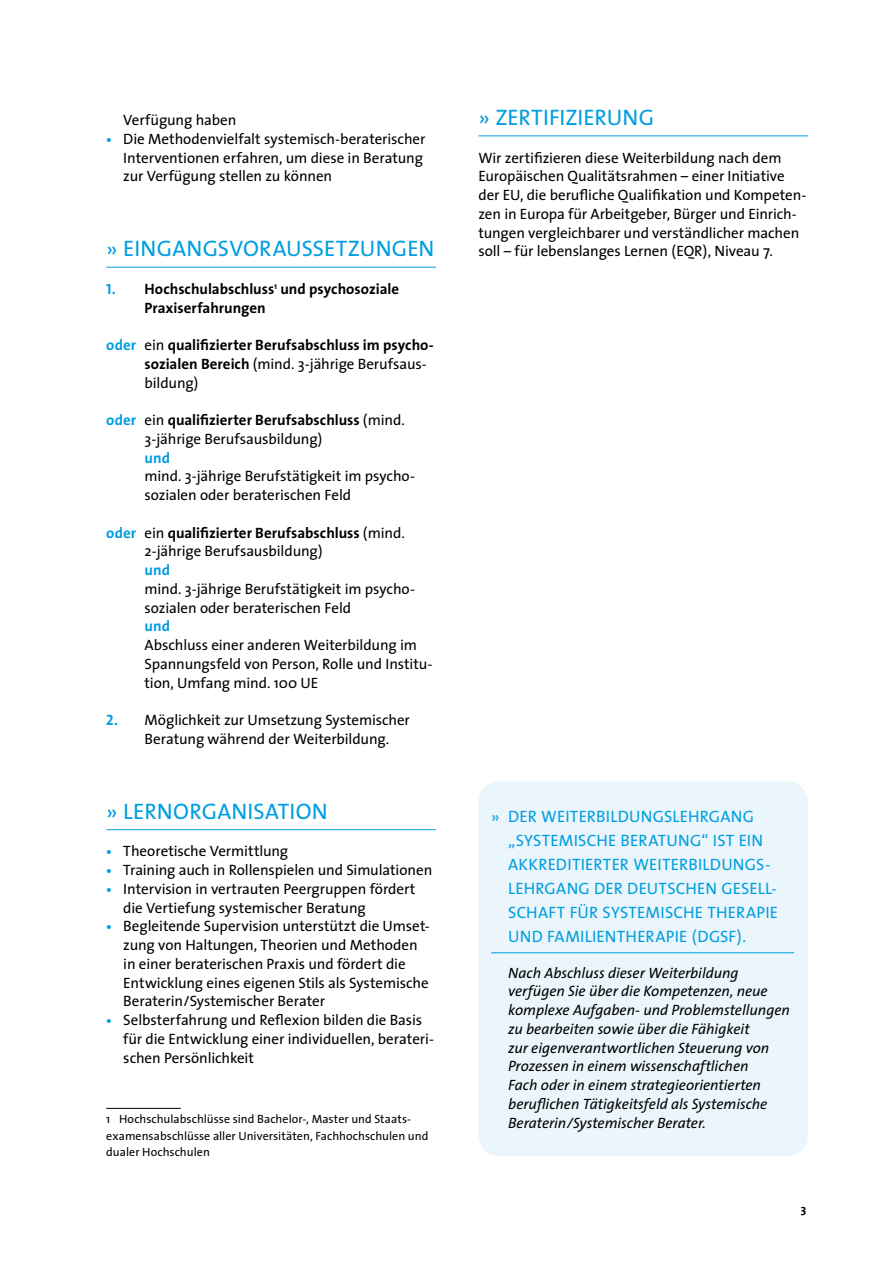
<style>
.page{position:relative;width:893px;height:1263px;background:#fff}
.page>*{position:absolute;margin:0;border:0;box-sizing:border-box;transform-origin:0 0}
.t1{font:22.5px "The Sans";letter-spacing:.01em;color:#009ee0}
.t2{font:16.5px/24px "The Sans";letter-spacing:.015em;color:#009ee0}
.Fließtext{font:15px/18.8px "The Sans";letter-spacing:-.005em;color:#000}
.Fließtext_bold{font:italic 15px/18.8px "The Sans";letter-spacing:-.005em;color:#000}
.Fließtext-2{font:700 15px/18.8px "The Sans";color:#000}
.Fließtext-3{font:700 15px "The Sans";color:#009ee0}
.Fußnote{font:12px/16.5px "The Sans";color:#000}
.BU{font:700 12px "The Sans";color:#000}
.s1{font-weight:700;font-size:13.5px;color:#009ee0}
.s2{font-family:"The Sans Bold Caps";font-weight:400;color:#009ee0}
.s3{color:#009ee0}
.s4{font-weight:400}
.s5{font-weight:700;color:#009ee0}
.s6{font-weight:700}
.s7{font-family:"The Sans Bold Caps";color:#009ee0}
</style>
<div class="page">
<hr style="left:106px;top:267px;width:330px;height:1px;background:#009ee0">
<hr style="left:106px;top:829px;width:330px;height:1px;background:#009ee0">
<hr style="left:106px;top:1108px;width:75px;height:1px;background:#000">
<hr style="left:478px;top:136px;width:330px;height:1px;background:#009ee0">
<div style="left:478px;top:781px;width:330px;height:375px;background:#ebf6fc;border-radius:21px"></div>
<hr style="left:491px;top:952px;width:303px;height:1px;background:#009ee0">
<p class="Fließtext" style="left:123px;top:110px;width:115px">Verfügung haben</p>
<p class="Fließtext" style="left:123px;top:129px;width:304px;text-indent:-17px"><span class="s1">•</span> Die Methodenvielfalt systemisch-beraterischer<br>Interventionen erfahren, um diese in Beratung zur Verfügung stellen zu können</p>
<p class="t1" style="left:106px;top:230px;width:330px">» EINGANGSVORAUSSETZUNGEN</p>
<p class="Fließtext-2" style="left:145px;top:279px;width:256px;text-indent:-38px"><span class="s2">1.</span> Hochschulabschluss<sup>1</sup> und psychosoziale<br>Praxiserfahrungen</p>
<p class="Fließtext-2" style="left:145px;top:335px;width:291px;text-indent:-38px"><span class="s3">oder</span> <span class="s4">ein</span> qualifizierter Berufsabschluss im psycho&shy;sozialen Bereich <span class="s4">(mind. 3-jährige Berufsaus&shy;bildung)</span></p>
<p class="Fließtext" style="left:145px;top:410px;width:262px;text-indent:-38px"><span class="s5">oder</span> ein <span class="s6">qualifizierter Berufsabschluss</span> (mind.<br>3-jährige Berufsausbildung)</p>
<p class="Fließtext-3" style="left:145px;top:445px;width:27px">und</p>
<p class="Fließtext" style="left:145px;top:466px;width:271px">mind. 3-jährige Berufstätigkeit im psycho&shy;sozialen oder beraterischen Feld</p>
<p class="Fließtext" style="left:145px;top:523px;width:262px;text-indent:-38px"><span class="s5">oder</span> ein <span class="s6">qualifizierter Berufsabschluss</span> (mind.<br>2-jährige Berufsausbildung)</p>
<p class="Fließtext-3" style="left:145px;top:557px;width:27px">und</p>
<p class="Fließtext" style="left:145px;top:579px;width:271px">mind. 3-jährige Berufstätigkeit im psycho&shy;sozialen oder beraterischen Feld</p>
<p class="Fließtext-3" style="left:145px;top:614px;width:27px">und</p>
<p class="Fließtext" style="left:145px;top:635px;width:289px">Abschluss einer anderen Weiterbildung im<br>Spannungsfeld von Person, Rolle und Institu&shy;tion, Umfang mind. 100 UE</p>
<p class="Fließtext" style="left:145px;top:710px;width:267px;text-indent:-38px"><span class="s7">2.</span> Möglichkeit zur Umsetzung Systemischer<br>Beratung während der Weiterbildung.</p>
<p class="t1" style="left:106px;top:792px;width:223px">» LERNORGANISATION</p>
<p class="Fließtext" style="left:106px;top:841px;width:183px"><span class="s1">•</span> Theoretische Vermittlung</p>
<p class="Fließtext" style="left:106px;top:860px;width:328px"><span class="s1">•</span> Training auch in Rollenspielen und Simulationen</p>
<p class="Fließtext" style="left:123px;top:879px;width:294px;text-indent:-17px"><span class="s1">•</span> Intervision in vertrauten Peergruppen fördert die Vertiefung systemischer Beratung</p>
<p class="Fließtext" style="left:123px;top:916px;width:308px;text-indent:-17px"><span class="s1">•</span> Begleitende Supervision unterstützt die Umset&shy;zung von Haltungen, Theorien und Methoden in einer beraterischen Praxis und fördert die Entwicklung eines eigenen Stils als Systemische Beraterin/Systemischer Berater</p>
<p class="Fließtext" style="left:123px;top:1010px;width:312px;text-indent:-17px"><span class="s1">•</span> Selbsterfahrung und Reflexion bilden die Basis für die Entwicklung einer individuellen, berateri&shy;schen Persönlichkeit</p>
<p class="Fußnote" style="left:106px;top:1111px;width:324px">1 Hochschulabschlüsse sind Bachelor-, Master und Staats&shy;examensabschlüsse aller Universitäten, Fachhochschulen und dualer Hochschulen</p>
<p class="t1" style="left:478px;top:99px;width:177px">» ZERTIFIZIERUNG</p>
<p class="Fließtext" style="left:478px;top:148px;width:329px">Wir zertifizieren diese Weiterbildung nach dem Europäischen Qualitätsrahmen – einer Initiative der EU, die berufliche Qualifikation und Kompeten&shy;zen in Europa für Arbeitgeber, Bürger und Einrich&shy;tungen vergleichbarer und verständlicher machen soll – für lebenslanges Lernen (EQR), Niveau 7.</p>
<p class="t2" style="left:508px;top:804px;width:271px;text-indent:-17px">» DER WEITERBILDUNGSLEHRGANG „SYSTEMISCHE BERATUNG“ IST EIN<br>AKKREDITIERTER WEITERBILDUNGS-<br>LEHRGANG DER DEUTSCHEN GESELL-<br>SCHAFT FÜR SYSTEMISCHE THERAPIE<br>UND FAMILIENTHERAPIE (DGSF).</p>
<p class="Fließtext_bold" style="left:508px;top:963px;width:283px">Nach Abschluss dieser Weiterbildung verfügen Sie über die Kompetenzen, neue komplexe Aufgaben- und Problemstellungen zu bearbeiten sowie über die Fähigkeit<br>zur eigenverantwortlichen Steuerung von Prozessen in einem wissenschaftlichen<br>Fach oder in einem strategieorientierten berufichen Tätigkeitsfeld als Systemische Beraterin/Systemischer Berater.</p>
<p class="BU" style="left:801px;top:1198px;width:7px">3</p>
</div>
